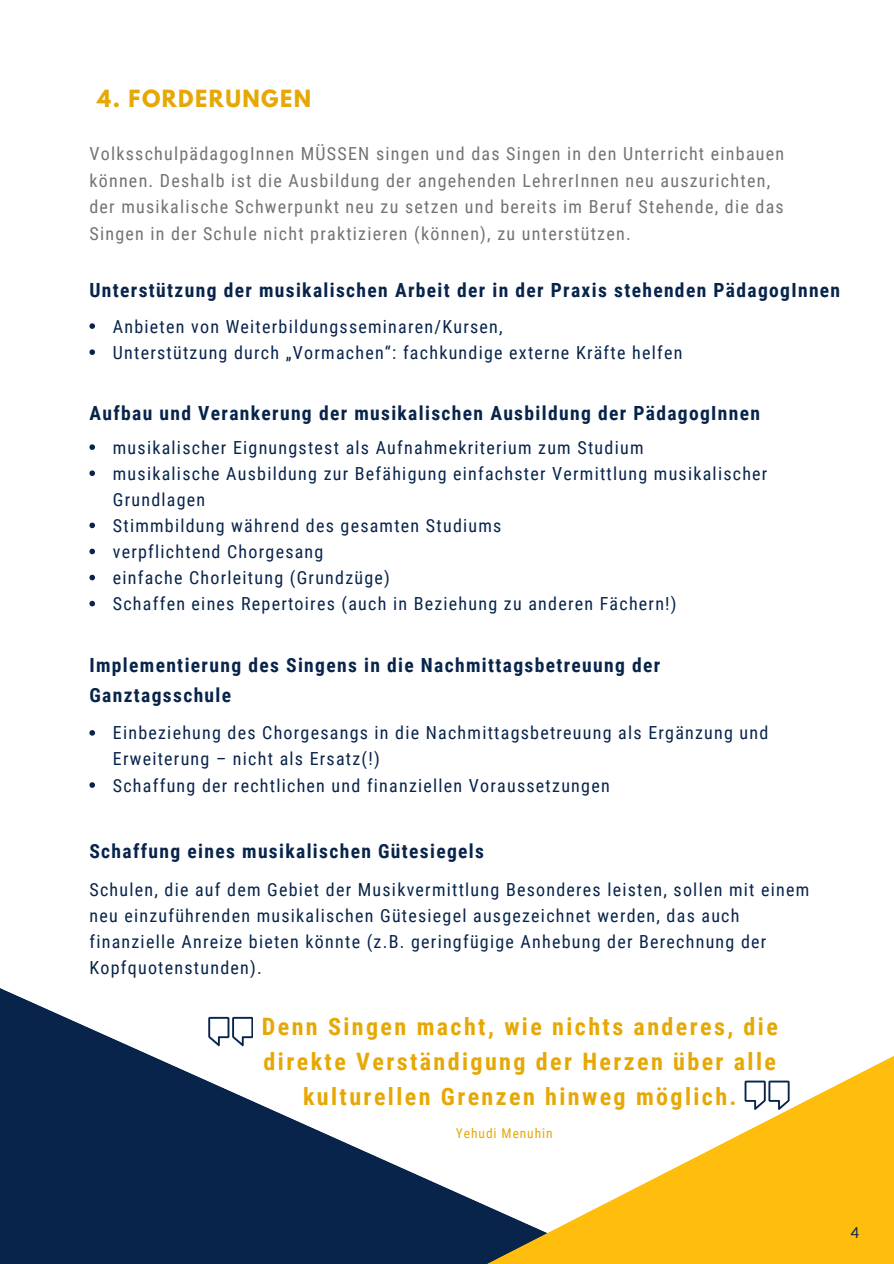
<style>
.page{position:relative;width:894px;height:1264px;background:#fff}
.page>*{position:absolute;margin:0;border:0;box-sizing:border-box;transform-origin:0 0}
.t1{font:700 24px/35.4px "Roboto Condensed";letter-spacing:.1em;color:#e6a804;text-align:center}
.t2{font:700 21px "League Spartan";letter-spacing:.07em;color:#e6a804}
.t3{font:700 19.5px/29.5px "Roboto Condensed";letter-spacing:.07em;color:#08244b}
.t4{font:18px/26.1px "Roboto Condensed";letter-spacing:.07em;color:#08244b}
.t5{font:18px/26.8px "Roboto Condensed";letter-spacing:.07em;color:#737373}
.t6{font:15px "Lato";color:#08244b}
.t7{font:13.35px "Roboto Condensed";letter-spacing:.07em;color:#e6a804}
</style>
<div class="page">
<svg style="left:89px;top:323px;width:6px;height:6px"></svg>
<svg style="left:89px;top:349px;width:6px;height:6px"></svg>
<svg style="left:0;top:988px;width:259px;height:275px;fill:#08244b"></svg>
<svg style="left:259px;top:1056px;width:634px;height:207px"></svg>
<svg style="left:89px;top:444px;width:6px;height:6px"></svg>
<svg style="left:89px;top:470px;width:6px;height:6px"></svg>
<svg style="left:89px;top:522px;width:6px;height:6px"></svg>
<svg style="left:89px;top:548px;width:6px;height:6px"></svg>
<svg style="left:89px;top:574px;width:6px;height:6px"></svg>
<svg style="left:89px;top:601px;width:6px;height:5px"></svg>
<svg style="left:89px;top:730px;width:6px;height:5px"></svg>
<svg style="left:89px;top:782px;width:6px;height:5px"></svg>
<svg style="left:744px;top:1080px;width:45px;height:29px"></svg>
<svg style="left:208px;top:1016px;width:45px;height:30px"></svg>
<p class="t2" style="left:97px;top:88px;width:215px">4. FORDERUNGEN</p>
<p class="t5" style="left:89px;top:140px;width:696px">VolksschulpädagogInnen MÜSSEN singen und das Singen in den Unterricht einbauen können. Deshalb ist die Ausbildung der angehenden LehrerInnen neu auszurichten, der musikalische Schwerpunkt neu zu setzen und bereits im Beruf Stehende, die das Singen in der Schule nicht praktizieren (können), zu unterstützen.</p>
<p class="t3" style="left:89px;top:275px;width:752px">Unterstützung der musikalischen Arbeit der in der Praxis stehenden PädagogInnen</p>
<p class="t4" style="left:113px;top:313px;width:391px">Anbieten von Weiterbildungsseminaren/Kursen,</p>
<p class="t4" style="left:113px;top:339px;width:571px">Unterstützung durch „Vormachen“: fachkundige externe Kräfte helfen</p>
<p class="t3" style="left:89px;top:398px;width:672px">Aufbau und Verankerung der musikalischen Ausbildung der PädagogInnen</p>
<p class="t4" style="left:113px;top:434px;width:532px">musikalischer Eignungstest als Aufnahmekriterium zum Studium</p>
<p class="t4" style="left:113px;top:460px;width:656px">musikalische Ausbildung zur Befähigung einfachster Vermittlung musikalischer<br>Grundlagen</p>
<p class="t4" style="left:113px;top:512px;width:390px">Stimmbildung während des gesamten Studiums</p>
<p class="t4" style="left:113px;top:539px;width:212px">verpflichtend Chorgesang</p>
<p class="t4" style="left:113px;top:565px;width:278px">einfache Chorleitung (Grundzüge)</p>
<p class="t4" style="left:113px;top:591px;width:565px">Schaffen eines Repertoires (auch in Beziehung zu anderen Fächern!)</p>
<p class="t3" style="left:89px;top:651px;width:572px">Implementierung des Singens in die Nachmittagsbetreuung der<br>Ganztagsschule</p>
<p class="t4" style="left:113px;top:720px;width:657px">Einbeziehung des Chorgesangs in die Nachmittagsbetreuung als Ergänzung und<br>Erweiterung – nicht als Ersatz(!)</p>
<p class="t4" style="left:113px;top:772px;width:498px">Schaffung der rechtlichen und finanziellen Voraussetzungen</p>
<p class="t3" style="left:89px;top:836px;width:396px">Schaffung eines musikalischen Gütesiegels</p>
<p class="t4" style="left:89px;top:876px;width:721px">Schulen, die auf dem Gebiet der Musikvermittlung Besonderes leisten, sollen mit einem neu einzuführenden musikalischen Gütesiegel ausgezeichnet werden, das auch finanzielle Anreize bieten könnte (z.B. geringfügige Anhebung der Berechnung der Kopfquotenstunden).</p>
<p class="t1" style="left:262px;top:1008px;width:517px">Denn Singen macht, wie nichts anderes, die direkte Verständigung der Herzen über alle kulturellen Grenzen hinweg möglich.</p>
<p class="t7" style="left:456px;top:1125px;width:98px">Yehudi Menuhin</p>
<p class="t6" style="left:850px;top:1223px;width:10px">4</p>
</div>
